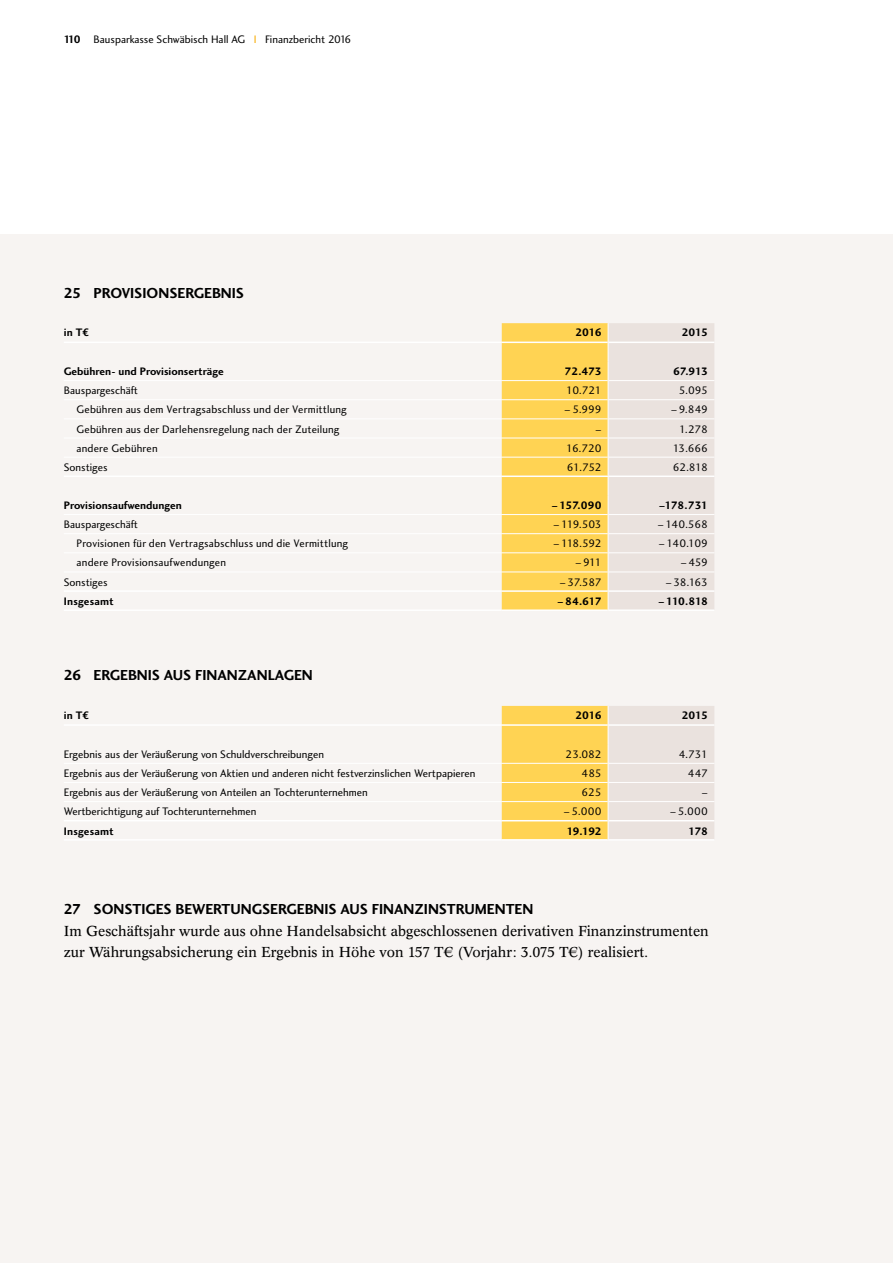
<style>
.page{position:relative;width:893px;height:1263px;background:#fff}
.page>*{position:absolute;margin:0;border:0;box-sizing:border-box;transform-origin:0 0}
.t1{font:15px "Charlotte Sans Bold Plain";color:#000}
.t2{font:14.25px/21.3px "Mirage BSK";color:#000}
.t3{font:11.25px "Charlotte Sans Book Plain";color:#000}
.t4{font:11.25px "Charlotte Sans Bold Plain";color:#000}
.t5{font:11.25px "Charlotte Sans Bold Plain";letter-spacing:.02em;color:#000}
.s1{font-family:"Charlotte Sans Bold Plain"}
.s2{color:#f8aa00}
</style>
<div class="page">
<div style="left:0;top:234px;width:893px;height:1029px;background:#f7f4f2"></div>
<hr style="left:64px;top:380px;width:438px;height:1px;background:#fff">
<hr style="left:64px;top:438px;width:438px;height:1px;background:#fff">
<hr style="left:64px;top:457px;width:438px;height:1px;background:#fff">
<hr style="left:64px;top:514px;width:438px;height:1px;background:#fff">
<hr style="left:64px;top:533px;width:438px;height:1px;background:#fff">
<hr style="left:64px;top:552px;width:438px;height:1px;background:#fff">
<hr style="left:64px;top:572px;width:438px;height:1px;background:#fff">
<hr style="left:64px;top:342px;width:438px;height:1px;background:#fff">
<hr style="left:64px;top:418px;width:438px;height:1px;background:#fff">
<hr style="left:64px;top:399px;width:438px;height:1px;background:#fff">
<hr style="left:64px;top:590px;width:438px;height:2px;background:#fff">
<hr style="left:64px;top:609px;width:438px;height:2px;background:#fff">
<hr style="left:64px;top:475px;width:438px;height:2px;background:#fff">
<svg style="left:502px;top:323px;width:212px;height:288px;background:#f5dc9e"></svg>
<hr style="left:64px;top:724px;width:438px;height:2px;background:#fff">
<hr style="left:64px;top:782px;width:438px;height:1px;background:#fff">
<hr style="left:64px;top:801px;width:438px;height:1px;background:#fff">
<hr style="left:64px;top:763px;width:438px;height:1px;background:#fff">
<hr style="left:64px;top:820px;width:438px;height:1px;background:#fff">
<hr style="left:64px;top:839px;width:438px;height:2px;background:#fff">
<svg style="left:502px;top:706px;width:212px;height:134px;background:#f5dc9e"></svg>
<p class="t3" style="left:64px;top:32px;width:289px"><span class="s1">110</span> Bausparkasse Schwäbisch Hall AG <span class="s2">I</span> Finanzbericht 2016</p>
<h1 class="t1" style="left:64px;top:284px;width:182px">25 PROVISIONSERGEBNIS</h1>
<p class="t4" style="left:64px;top:326px;width:27px">in T¤</p>
<p class="t4" style="left:575px;top:326px;width:28px">2016</p>
<p class="t4" style="left:682px;top:326px;width:28px">2015</p>
<p class="t4" style="left:64px;top:365px;width:161px">Gebühren- und Provisionserträge</p>
<p class="t4" style="left:564px;top:365px;width:39px">72.473</p>
<p class="t4" style="left:673px;top:365px;width:36px">67.913</p>
<p class="t3" style="left:64px;top:384px;width:76px">Bauspargeschäft</p>
<p class="t3" style="left:566px;top:384px;width:37px">10.721</p>
<p class="t3" style="left:679px;top:384px;width:31px">5.095</p>
<p class="t3" style="left:77px;top:403px;width:272px">Gebühren aus dem Vertragsabschluss und der Vermittlung</p>
<p class="t3" style="left:564px;top:403px;width:39px">–5.999</p>
<p class="t3" style="left:671px;top:403px;width:39px">–9.849</p>
<p class="t3" style="left:77px;top:422px;width:264px">Gebühren aus der Darlehensregelung nach der Zuteilung</p>
<p class="t3" style="left:595px;top:422px;width:8px">–</p>
<p class="t3" style="left:679px;top:422px;width:30px">1.278</p>
<p class="t3" style="left:77px;top:442px;width:83px">andere Gebühren</p>
<p class="t3" style="left:566px;top:442px;width:37px">16.720</p>
<p class="t3" style="left:673px;top:442px;width:37px">13.666</p>
<p class="t3" style="left:64px;top:461px;width:45px">Sonstiges</p>
<p class="t3" style="left:567px;top:461px;width:36px">61.752</p>
<p class="t3" style="left:673px;top:461px;width:37px">62.818</p>
<p class="t4" style="left:64px;top:499px;width:120px">Provisionsaufwendungen</p>
<p class="t4" style="left:551px;top:499px;width:52px">–157.090</p>
<p class="t4" style="left:659px;top:499px;width:51px">–178.731</p>
<p class="t3" style="left:64px;top:518px;width:76px">Bauspargeschäft</p>
<p class="t3" style="left:553px;top:518px;width:50px">– 119.503</p>
<p class="t3" style="left:657px;top:518px;width:52px">–140.568</p>
<p class="t3" style="left:77px;top:537px;width:273px">Provisionen für den Vertragsabschluss und die Vermittlung</p>
<p class="t3" style="left:553px;top:537px;width:50px">– 118.592</p>
<p class="t3" style="left:658px;top:537px;width:51px">–140.109</p>
<p class="t3" style="left:77px;top:556px;width:151px">andere Provisionsaufwendungen</p>
<p class="t3" style="left:575px;top:556px;width:28px">–911</p>
<p class="t3" style="left:680px;top:556px;width:29px">– 459</p>
<p class="t3" style="left:64px;top:575px;width:45px">Sonstiges</p>
<p class="t3" style="left:559px;top:575px;width:44px">– 37.587</p>
<p class="t3" style="left:665px;top:575px;width:44px">– 38.163</p>
<p class="t5" style="left:64px;top:595px;width:51px">Insgesamt</p>
<p class="t4" style="left:557px;top:595px;width:46px">–84.617</p>
<p class="t4" style="left:658px;top:595px;width:51px">– 110.818</p>
<h1 class="t1" style="left:64px;top:667px;width:250px">26 ERGEBNIS AUS FINANZANLAGEN</h1>
<p class="t4" style="left:64px;top:709px;width:27px">in T¤</p>
<p class="t4" style="left:575px;top:709px;width:28px">2016</p>
<p class="t4" style="left:682px;top:709px;width:28px">2015</p>
<p class="t3" style="left:64px;top:748px;width:262px">Ergebnis aus der Veräußerung von Schuldverschreibungen</p>
<p class="t3" style="left:566px;top:748px;width:38px">23.082</p>
<p class="t3" style="left:679px;top:748px;width:31px">4.731</p>
<p class="t3" style="left:64px;top:767px;width:413px">Ergebnis aus der Veräußerung von Aktien und anderen nicht festverzinslichen Wertpapieren</p>
<p class="t3" style="left:582px;top:767px;width:22px">485</p>
<p class="t3" style="left:688px;top:767px;width:22px">447</p>
<p class="t3" style="left:64px;top:786px;width:306px">Ergebnis aus der Veräußerung von Anteilen an Tochterunternehmen</p>
<p class="t3" style="left:582px;top:786px;width:22px">625</p>
<p class="t3" style="left:701px;top:786px;width:8px">–</p>
<p class="t3" style="left:64px;top:805px;width:194px">Wertberichtigung auf Tochterunternehmen</p>
<p class="t3" style="left:564px;top:805px;width:40px">–5.000</p>
<p class="t3" style="left:670px;top:805px;width:40px">–5.000</p>
<p class="t5" style="left:64px;top:824px;width:51px">Insgesamt</p>
<p class="t4" style="left:567px;top:824px;width:36px">19.192</p>
<p class="t4" style="left:688px;top:824px;width:21px">178</p>
<h1 class="t1" style="left:64px;top:901px;width:471px">27 SONSTIGES BEWERTUNGSERGEBNIS AUS FINANZINSTRUMENTEN</h1>
<p class="t2" style="left:64px;top:920px;width:646px">Im Geschäftsjahr wurde aus ohne Handelsabsicht abgeschlossenen derivativen Finanzinstrumenten zur Währungsabsicherung ein Ergebnis in Höhe von 157 T€ (Vorjahr: 3.075 T€) realisiert.</p>
</div>
